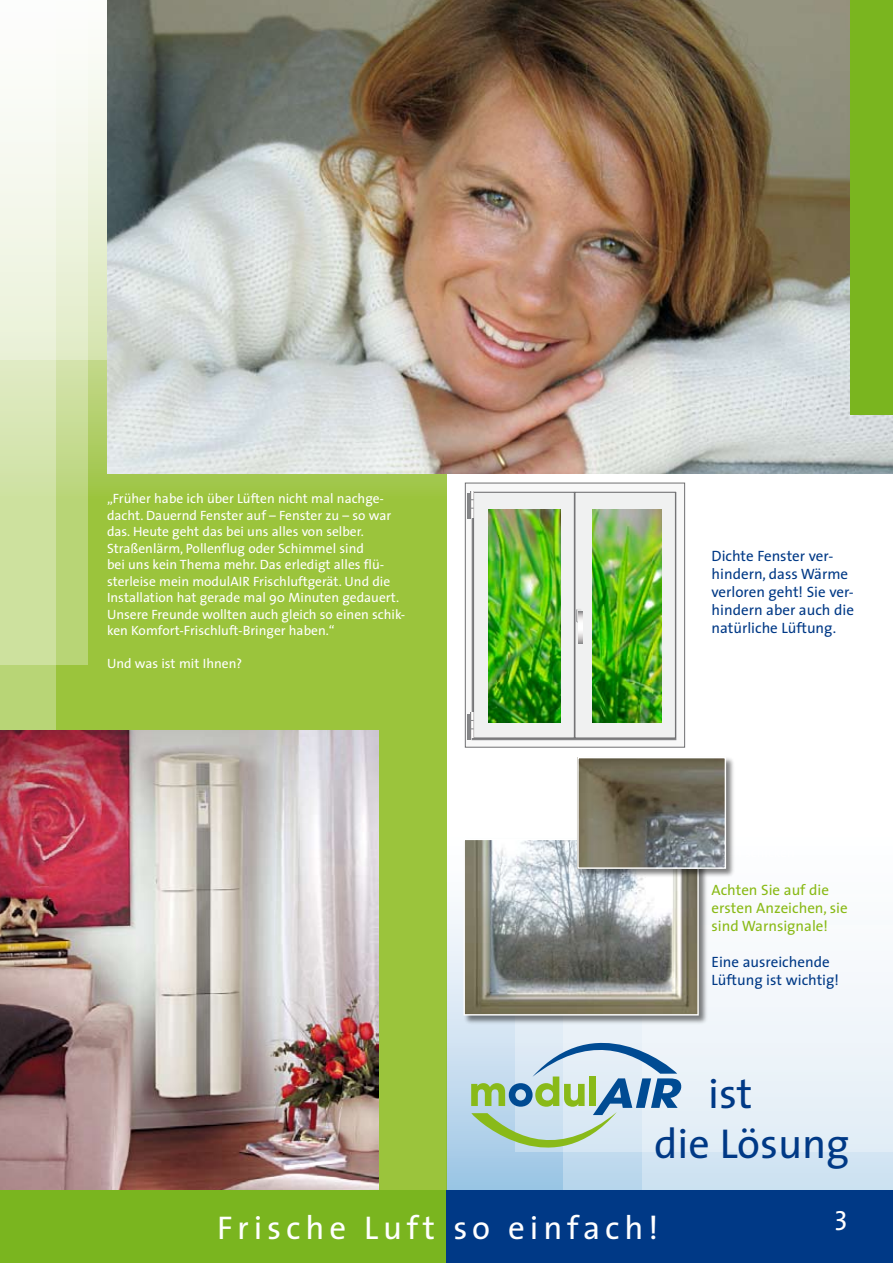
<style>
.page{position:relative;width:893px;height:1263px;background:#fff}
.page>*{position:absolute;margin:0;border:0;box-sizing:border-box;transform-origin:0 0}
.t1{font:42px/50.4px "The Sans";color:#003986}
.t2{font:33px "The Sans";letter-spacing:.15em;color:#fff}
.t3{font:15px/18px "The Sans";color:#003986}
.t4{font:15px/18px "The Sans";color:#89ba16}
.t5{font:13.5px/16.5px "The Sans";color:#fff}
</style>
<div class="page">
<svg style="left:446px;top:474px;width:240px;height:717px"></svg>
<div style="left:563px;top:778px;width:330px;height:485px;background:#fff"></div>
<svg style="left:642px;top:972px;width:251px;height:219px;fill:#e9f1f8"></svg>
<div style="left:0;top:0;width:446px;height:1263px;background:#9bc43c"></div>
<div style="left:0;top:0;width:302px;height:359px;background:linear-gradient(to bottom,#fff,#d7e5b4)"></div>
<svg style="left:55px;top:0;width:33px;height:665px;background:#dae8b9"></svg>
<svg style="left:0;top:0;width:55px;height:730px;background:#e0ecc5"></svg>
<img style="left:0;top:730px;width:378px;height:461px">
<div style="left:0;top:1191px;width:446px;height:72px;background:#7ab51f"></div>
<div style="left:446px;top:1191px;width:447px;height:72px;background:#003986"></div>
<img style="left:108px;top:0;width:785px;height:474px">
<div style="left:850px;top:0;width:43px;height:415px;background:#7ab51f"></div>
<svg style="left:471px;top:1043px;width:210px;height:111px;background:#b3ced0"></svg>
<svg style="left:465px;top:483px;width:220px;height:265px"></svg>
<hr style="left:467px;top:493px;width:4px;height:26px;background:#848587">
<hr style="left:467px;top:714px;width:4px;height:25px;background:#848587">
<svg style="left:470px;top:491px;width:206px;height:248px"></svg>
<svg style="left:576px;top:609px;width:5px;height:13px"></svg>
<hr style="left:577px;top:609px;width:4px;height:13px;background:#dadada">
<svg style="left:578px;top:611px;width:4px;height:32px"></svg>
<img style="left:488px;top:509px;width:73px;height:213px">
<img style="left:593px;top:509px;width:69px;height:213px">
<div style="left:462px;top:837px;width:246px;height:188px;background:#000;opacity:.5"></div>
<img style="left:465px;top:841px;width:232px;height:172px">
<div style="left:463px;top:839px;width:236px;height:176px;border:1px solid #fff"></div>
<div style="left:576px;top:755px;width:160px;height:124px;background:#000;opacity:.5"></div>
<img style="left:579px;top:759px;width:145px;height:108px">
<div style="left:577px;top:757px;width:149px;height:112px;border:1px solid #fff"></div>
<p class="t5" style="left:107px;top:490px;width:300px">„Früher habe ich über Lüften nicht mal nachge&shy;dacht. Dauernd Fenster auf – Fenster zu – so war das. Heute geht das bei uns alles von selber.<br>Straßenlärm, Pollenflug oder Schimmel sind<br>bei uns kein Thema mehr. Das erledigt alles flü&shy;sterleise mein modulAIR Frischluftgerät. Und die Installation hat gerade mal 90 Minuten gedauert.<br>Unsere Freunde wollten auch gleich so einen schic&shy;ken Komfort-Frischluft-Bringer haben.“</p>
<p class="t5" style="left:107px;top:655px;width:137px">Und was ist mit Ihnen?</p>
<p class="t3" style="left:711px;top:546px;width:144px">Dichte Fenster ver&shy;hindern, dass Wärme verloren geht! Sie ver&shy;hindern aber auch die natürliche Lüftung.</p>
<p class="t4" style="left:711px;top:881px;width:138px">Achten Sie auf die ersten Anzeichen, sie sind Warnsignale!</p>
<p class="t3" style="left:711px;top:953px;width:129px">Eine ausreichende<br>Lüftung ist wichtig!</p>
<h1 class="t1" style="left:654px;top:1067px;width:197px;text-indent:54px">ist<br>die Lösung</h1>
<h2 class="t2" style="left:217px;top:1200px;width:443px">Frische Luft so einfach!</h2>
</div>
